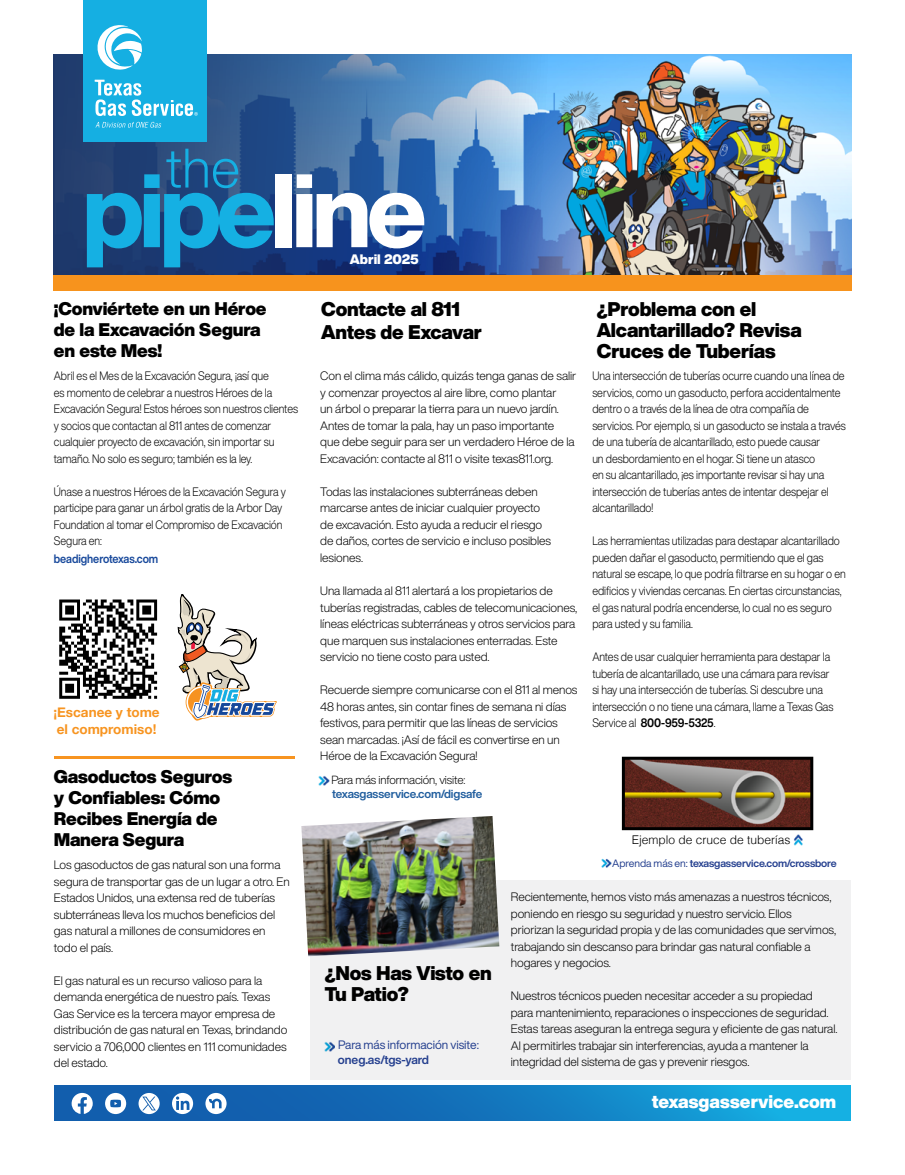
<style>
.page{position:relative;width:905px;height:1175px;background:#fff}
.page>*{position:absolute;margin:0;border:0;box-sizing:border-box;transform-origin:0 0}
.t1{font:900 19.5px/21px "Helvetica Now Display";letter-spacing:-.01em;color:#000}
.t2{font:900 18px/21px "Helvetica Now Display";letter-spacing:-.01em;color:#000}
.t3{font:900 18px "Helvetica Now Display";color:#fff}
.t4{font:700 13.5px/16.5px "Helvetica Neue";color:#f79420}
.t5{font:900 13.5px "Helvetica Now Display";letter-spacing:-.01em;color:#fff}
.t6{font:300 12px/16.5px "Helvetica Now Display";letter-spacing:-.005em;color:#000}
.t7{font:300 12px/16.5px "Helvetica Now Display";letter-spacing:-.005em;color:#000;scale:.9 1}
.t8{font:12px "Helvetica Now Display";letter-spacing:-.005em;color:#25408f}
.t9{font:300 12px "Helvetica";color:#000}
.t10{font:700 12px "Helvetica Now Display";letter-spacing:-.005em;color:#17489b;scale:.9 1}
.t11{font:700 12px "Helvetica Now Display";letter-spacing:-.005em;color:#25408f}
.t12{font:700 11.7px "Helvetica Now Display";letter-spacing:-.01em;color:#215e9e}
.t13{font:300 11.7px "Helvetica Now Display";letter-spacing:-.01em;color:#000}
.t14{font:700 10.5px "Helvetica Now Display";letter-spacing:-.015em;color:#25408f}
.s1{font-weight:700}
.s2{font-weight:400}
</style>
<div class="page">
<img style="left:626px;top:760px;width:183px;height:66px">
<div style="left:622px;top:756px;width:191px;height:74px;border:3px solid #000"></div>
<svg style="left:793px;top:834px;width:10px;height:12px"></svg>
<svg style="left:54px;top:1085px;width:796px;height:35px;background:#137dc1"></svg>
<img style="left:56px;top:54px;width:795px;height:221px">
<div style="left:53px;top:275px;width:798px;height:16px;background:#f7931d"></div>
<div style="left:276px;top:174px;width:16px;height:73px;background:#fff"></div>
<svg style="left:296px;top:174px;width:128px;height:74px"></svg>
<svg style="left:87px;top:149px;width:187px;height:118px;background:#1c6ca2"></svg>
<div style="left:84px;top:0;width:123px;height:141px;background:#15afe2"></div>
<div style="left:310px;top:879px;width:540px;height:200px;background:#f1f1f2"></div>
<svg style="left:97px;top:25px;width:45px;height:45px"></svg>
<svg style="left:95px;top:80px;width:103px;height:36px"></svg>
<svg style="left:95px;top:122px;width:66px;height:6px"></svg>
<svg style="left:601px;top:858px;width:11px;height:10px"></svg>
<hr style="left:54px;top:756px;width:240px;height:2px;background:#f79420">
<svg style="left:59px;top:599px;width:98px;height:99px"></svg>
<svg style="left:178px;top:594px;width:99px;height:126px"></svg>
<svg style="left:318px;top:776px;width:12px;height:10px"></svg>
<svg style="left:105px;top:1092px;width:21px;height:22px"></svg>
<svg style="left:172px;top:1092px;width:21px;height:22px"></svg>
<svg style="left:72px;top:1092px;width:21px;height:21px"></svg>
<svg style="left:205px;top:1092px;width:21px;height:22px"></svg>
<svg style="left:138px;top:1093px;width:22px;height:21px"></svg>
<img style="left:301px;top:816px;width:198px;height:140px">
<svg style="left:324px;top:1042px;width:10px;height:9px"></svg>
<p class="t5" style="left:350px;top:250px;width:70px">Abril 2025</p>
<h2 class="t2" style="left:54px;top:298px;width:214px">¡Conviértete en un Héroe de la Excavación Segura en este Mes!</h2>
<h1 class="t1" style="left:321px;top:298px;width:162px;line-height:22.5px">Contacte al 811<br>Antes de Excavar</h1>
<p class="t7" style="left:54px;top:368px;width:273px">Abril es el Mes de la Excavación Segura, ¡así que<br>es momento de celebrar a nuestros Héroes de la Excavación Segura! Estos héroes son nuestros clientes y socios que contactan al 811 antes de comenzar cualquier proyecto de excavación, sin importar su tamaño. No solo es seguro; también es la ley.</p>
<p class="t7" style="left:54px;top:483px;width:259px">Únase a nuestros Héroes de la Excavación Segura y participe para ganar un árbol gratis de la Arbor Day Foundation al tomar el Compromiso de Excavación Segura en:</p>
<p class="t10" style="left:54px;top:551px;width:117px">beadigherotexas.com</p>
<p class="t4" style="left:53px;top:704px;width:108px">¡Escanee y tome el compromiso!</p>
<h2 class="t2" style="left:54px;top:766px;width:180px">Gasoductos Seguros y Confiables: Cómo<br>Recibes Energía de<br>Manera Segura</h2>
<p class="t6" style="left:320px;top:368px;width:258px">Con el clima más cálido, quizás tenga ganas de salir y comenzar proyectos al aire libre, como plantar<br>un árbol o preparar la tierra para un nuevo jardín.<br>Antes de tomar la pala, hay un paso importante que debe seguir para ser un verdadero Héroe de la Excavación: contacte al 811 o visite texas811.org.</p>
<p class="t6" style="left:320px;top:483px;width:232px">Todas las instalaciones subterráneas deben marcarse antes de iniciar cualquier proyecto de excavación. Esto ayuda a reducir el riesgo de daños, cortes de servicio e incluso posibles lesiones.</p>
<p class="t6" style="left:320px;top:582px;width:258px">Una llamada al 811 alertará a los propietarios de tuberías registradas, cables de telecomunicaciones, líneas eléctricas subterráneas y otros servicios para que marquen sus instalaciones enterradas. Este servicio no tiene costo para usted.</p>
<p class="t6" style="left:320px;top:681px;width:259px">Recuerde siempre comunicarse con el 811 al menos 48 horas antes, sin contar fines de semana ni días festivos, para permitir que las líneas de servicios sean marcadas. ¡Así de fácil es convertirse en un Héroe de la Excavación Segura!</p>
<p class="t13" style="left:331px;top:772px;width:136px">Para más información, visite:</p>
<p class="t12" style="left:332px;top:785px;width:152px">texasgasservice.com/digsafe</p>
<h1 class="t1" style="left:597px;top:298px;width:206px">¿Problema con el<br>Alcantarillado? Revisa<br>Cruces de Tuberías</h1>
<p class="t7" style="left:592px;top:368px;width:283px">Una intersección de tuberías ocurre cuando una línea de servicios, como un gasoducto, perfora accidentalmente dentro o a través de la línea de otra compañía de servicios. Por ejemplo, si un gasoducto se instala a través de una tubería de alcantarillado, esto puede causar<br>un desbordamiento en el hogar. Si tiene un atasco<br>en su alcantarillado, ¡es importante revisar si hay una intersección de tuberías antes de intentar despejar el alcantarillado!</p>
<p class="t7" style="left:592px;top:533px;width:283px">Las herramientas utilizadas para destapar alcantarillado pueden dañar el gasoducto, permitiendo que el gas natural se escape, lo que podría filtrarse en su hogar o en edificios y viviendas cercanas. En ciertas circunstancias, el gas natural podría encenderse, lo cual no es seguro para usted y su familia.</p>
<p class="t7" style="left:592px;top:648px;width:269px">Antes de usar cualquier herramienta para destapar la tubería de alcantarillado, use una cámara para revisar si hay una intersección de tuberías. Si descubre una intersección o no tiene una cámara, llame a Texas Gas Service al <span class="s1">800-959-5325</span>.</p>
<p class="t9" style="left:632px;top:829px;width:160px">Ejemplo de cruce de tuberías</p>
<p class="t6" style="left:54px;top:856px;width:237px">Los gasoductos de gas natural son una forma segura de transportar gas de un lugar a otro. En Estados Unidos, una extensa red de tuberías subterráneas lleva los muchos beneficios del gas natural a millones de consumidores en todo el país.</p>
<p class="t6" style="left:54px;top:972px;width:235px">El gas natural es un recurso valioso para la demanda energética de nuestro país. Texas Gas Service es la tercera mayor empresa de distribución de gas natural en Texas, brindando servicio a 706,000 clientes en 111 comunidades del estado.</p>
<h1 class="t1" style="left:325px;top:962px;width:169px">¿Nos Has Visto en<br>Tu Patio?</h1>
<p class="t8" style="left:338px;top:1036px;width:142px">Para más información visite:</p>
<p class="t11" style="left:338px;top:1051px;width:93px">oneg.as/tgs-yard</p>
<p class="t14" style="left:612px;top:855px;width:226px"><span class="s2">Aprenda más en:</span> texasgasservice.com/crossbore</p>
<p class="t6" style="left:511px;top:888px;width:327px">Recientemente, hemos visto más amenazas a nuestros técnicos, poniendo en riesgo su seguridad y nuestro servicio. Ellos priorizan la seguridad propia y de las comunidades que servimos, trabajando sin descanso para brindar gas natural confiable a hogares y negocios.</p>
<p class="t6" style="left:511px;top:987px;width:328px">Nuestros técnicos pueden necesitar acceder a su propiedad para mantenimiento, reparaciones o inspecciones de seguridad.<br>Estas tareas aseguran la entrega segura y eficiente de gas natural.<br>Al permitirles trabajar sin interferencias, ayuda a mantener la integridad del sistema de gas y prevenir riesgos.</p>
<h2 class="t3" style="left:651px;top:1089px;width:186px">texasgasservice.com</h2>
</div>
